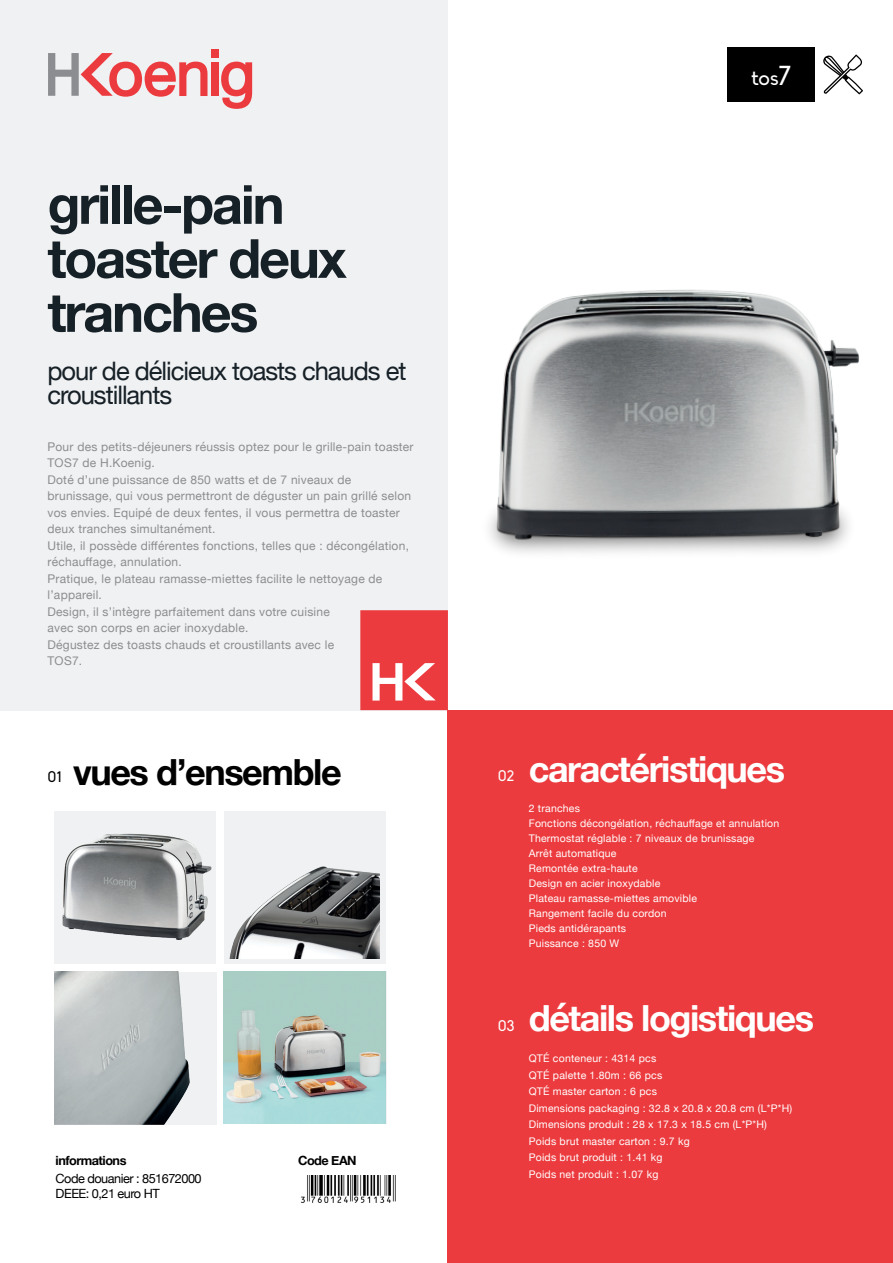
<style>
.page{position:relative;width:893px;height:1263px;background:#fff}
.page>*{position:absolute;margin:0;border:0;box-sizing:border-box;transform-origin:0 0}
.t1{font:700 54px/54px "Helvetica Neue";letter-spacing:-.04em;color:#162027}
.t2{font:700 36px "Helvetica Neue";letter-spacing:-.04em;color:#fff}
.t3{font:700 36px "Helvetica Neue";letter-spacing:-.04em;color:#000}
.t4{font:25.5px/24px "Helvetica Neue";letter-spacing:-.04em;color:#162027}
.t5{font:21px "Biko";color:#fff}
.t6{font:15px "Biko";color:#fff}
.t7{font:15px "Biko";color:#000}
.t8{font:12.75px/18px "Helvetica Neue";letter-spacing:-.04em;color:#000}
.t9{font:700 12.75px "Helvetica Neue";letter-spacing:-.04em;color:#000}
.t10{font:12px/16.5px "Helvetica Neue";letter-spacing:.02em;color:#8b8d8f}
.t11{font:10.5px "Helvetica Neue";letter-spacing:.02em;color:#fff}
.s1{font-size:27px}
.s2{font-weight:700}
</style>
<div class="page">
<div style="left:0;top:0;width:448px;height:710px;background:#f0f1f2"></div>
<div style="left:448px;top:710px;width:445px;height:553px;background:#ec3b3e"></div>
<div style="left:727px;top:48px;width:88px;height:54px;background:#000"></div>
<svg style="left:823px;top:55px;width:40px;height:39px"></svg>
<svg style="left:360px;top:610px;width:88px;height:100px"></svg>
<div style="left:211px;top:49px;width:7px;height:8px;background:#ec3b3e"></div>
<div style="left:211px;top:62px;width:7px;height:34px;background:#ec3b3e"></div>
<svg style="left:48px;top:53px;width:159px;height:44px"></svg>
<svg style="left:221px;top:62px;width:31px;height:47px"></svg>
<div style="left:54px;top:811px;width:162px;height:152px;background:#f0f1f2"></div>
<div style="left:224px;top:811px;width:162px;height:152px;background:#f0f1f2"></div>
<img style="left:301px;top:1175px;width:95px;height:28px">
<img style="left:489px;top:289px;width:370px;height:264px">
<img style="left:54px;top:972px;width:161px;height:152px">
<img style="left:62px;top:833px;width:150px;height:107px">
<img style="left:230px;top:866px;width:150px;height:93px">
<img style="left:224px;top:972px;width:161px;height:152px">
<p class="t5" style="left:751px;top:66px;width:41px">tos<span class="s1">7</span></p>
<p class="t1" style="left:48px;top:179px;width:301px">grille-pain toaster deux tranches</p>
<p class="t4" style="left:48px;top:360px;width:360px">pour de délicieux toasts chauds et croustillants</p>
<p class="t10" style="left:48px;top:439px;width:368px">Pour des petits-déjeuners réussis optez pour le grille-pain toaster<br>TOS7 de H.Koenig.</p>
<p class="t10" style="left:48px;top:472px;width:365px">Doté d’une puissance de 850 watts et de 7 niveaux de brunissage, qui vous permettront de déguster un pain grillé selon vos envies. Equipé de deux fentes, il vous permettra de toaster deux tranches simultanément.</p>
<p class="t10" style="left:48px;top:538px;width:363px">Utile, il possède différentes fonctions, telles que : décongélation, réchauffage, annulation.</p>
<p class="t10" style="left:48px;top:571px;width:336px">Pratique, le plateau ramasse-miettes facilite le nettoyage de l’appareil.</p>
<p class="t10" style="left:48px;top:604px;width:284px">Design, il s’intègre parfaitement dans votre cuisine</p>
<p class="t10" style="left:48px;top:621px;width:202px">avec son corps en acier inoxydable.</p>
<p class="t10" style="left:48px;top:637px;width:288px">Dégustez des toasts chauds et croustillants avec le</p>
<p class="t10" style="left:48px;top:654px;width:36px">TOS7.</p>
<p class="t3" style="left:73px;top:743px;width:270px">vues d’ensemble</p>
<p class="t7" style="left:48px;top:769px;width:16px">01</p>
<p class="t6" style="left:498px;top:768px;width:18px">02</p>
<p class="t2" style="left:529px;top:741px;width:258px">caractéristiques</p>
<p class="t11" style="left:529px;top:800px;width:53px">2 tranches</p>
<p class="t11" style="left:529px;top:815px;width:252px">Fonctions décongélation, réchauffage et annulation</p>
<p class="t11" style="left:529px;top:830px;width:227px">Thermostat réglable : 7 niveaux de brunissage</p>
<p class="t11" style="left:529px;top:845px;width:89px">Arrêt automatique</p>
<p class="t11" style="left:529px;top:860px;width:111px">Remontée extra-haute</p>
<p class="t11" style="left:529px;top:875px;width:133px">Design en acier inoxydable</p>
<p class="t11" style="left:529px;top:890px;width:170px">Plateau ramasse-miettes amovible</p>
<p class="t11" style="left:529px;top:905px;width:139px">Rangement facile du cordon</p>
<p class="t11" style="left:529px;top:920px;width:99px">Pieds antidérapants</p>
<p class="t11" style="left:529px;top:935px;width:92px">Puissance : 850 W</p>
<p class="t8" style="left:56px;top:1152px;width:147px"><span class="s2">informations<br></span>Code douanier : 851672000</p>
<p class="t8" style="left:56px;top:1185px;width:106px">DEEE: 0,21 euro HT</p>
<p class="t9" style="left:298px;top:1150px;width:60px">Code EAN</p>
<p class="t6" style="left:498px;top:1017px;width:18px">03</p>
<p class="t2" style="left:529px;top:990px;width:287px">détails logistiques</p>
<p class="t11" style="left:529px;top:1051px;width:129px">QTÉ conteneur : 4314 pcs</p>
<p class="t11" style="left:529px;top:1067px;width:135px">QTÉ palette 1.80m : 66 pcs</p>
<p class="t11" style="left:529px;top:1084px;width:130px">QTÉ master carton : 6 pcs</p>
<p class="t11" style="left:529px;top:1100px;width:265px">Dimensions packaging : 32.8 x 20.8 x 20.8 cm (L*P*H)</p>
<p class="t11" style="left:529px;top:1117px;width:240px">Dimensions produit : 28 x 17.3 x 18.5 cm (L*P*H)</p>
<p class="t11" style="left:529px;top:1133px;width:162px">Poids brut master carton : 9.7 kg</p>
<p class="t11" style="left:529px;top:1150px;width:135px">Poids brut produit : 1.41 kg</p>
<p class="t11" style="left:529px;top:1166px;width:131px">Poids net produit : 1.07 kg</p>
</div>
